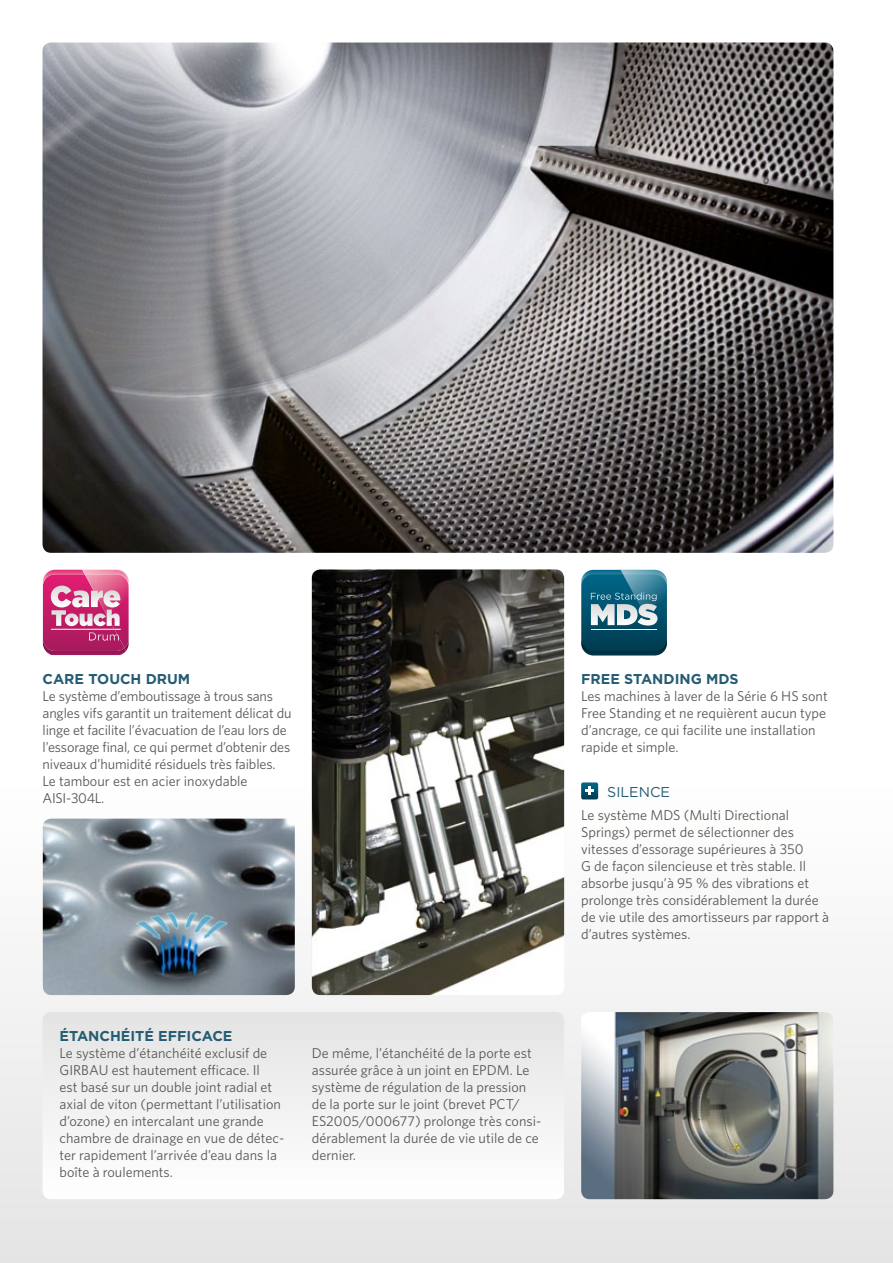
<style>
.page{position:relative;width:893px;height:1263px;background:#fff}
.page>*{position:absolute;margin:0;border:0;box-sizing:border-box;transform-origin:0 0}
.t1{font:14.25px/17px "Whitney HTF";color:#575756}
.t2{font:700 14.25px "Gotham HTF";color:#255c73}
.t3{font:14.25px "Gotham HTF";color:#255c73}
</style>
<div class="page">
<div style="left:0;top:774px;width:893px;height:489px;background:linear-gradient(to bottom,#fff,#e5e5e4)"></div>
<svg style="left:43px;top:1012px;width:521px;height:187px"></svg>
<img style="left:43px;top:43px;width:790px;height:510px">
<svg style="left:43px;top:570px;width:86px;height:85px;background:#ce5a8d"></svg>
<img style="left:43px;top:819px;width:252px;height:176px">
<img style="left:581px;top:1012px;width:252px;height:187px">
<img style="left:312px;top:569px;width:252px;height:426px">
<svg style="left:581px;top:782px;width:17px;height:17px"></svg>
<svg style="left:581px;top:570px;width:86px;height:85px;background:#387489"></svg>
<p class="t2" style="left:43px;top:670px;width:22px">CARE</p>
<p class="t2" style="left:88px;top:670px;width:12px">TOUCH</p>
<p class="t2" style="left:146px;top:670px;width:12px">DRUM</p>
<p class="t1" style="left:43px;top:687px;width:251px">Le système d’emboutissage à trous sans angles vifs garantit un traitement délicat du linge et facilite l’évacuation de l’eau lors de l’essorage final, ce qui permet d’obtenir des niveaux d’humidité résiduels très faibles.<br>Le tambour est en acier inoxydable AISI-304L.</p>
<p class="t2" style="left:60px;top:1028px;width:174px">ÉTANCHÉITÉ EFFICACE</p>
<p class="t1" style="left:60px;top:1044px;width:226px">Le système d’étanchéité exclusif de GIRBAU est hautement efficace. Il<br>est basé sur un double joint radial et axial de viton (permettant l’utilisation d’ozone) en intercalant une grande chambre de drainage en vue de détec&shy;ter rapidement l’arrivée d’eau dans la boîte à roulements.</p>
<p class="t1" style="left:312px;top:1044px;width:231px">De même, l’étanchéité de la porte est assurée grâce à un joint en EPDM. Le système de régulation de la pression de la porte sur le joint (brevet PCT/<br>ES2005/000677) prolonge très consi&shy;dérablement la durée de vie utile de ce dernier.</p>
<p class="t2" style="left:581px;top:670px;width:11px">FREE</p>
<p class="t2" style="left:624px;top:670px;width:20px">STANDING</p>
<p class="t2" style="left:706px;top:670px;width:34px">MDS</p>
<p class="t1" style="left:581px;top:687px;width:248px">Les machines à laver de la Série 6 HS sont Free Standing et ne requièrent aucun type d’ancrage, ce qui facilite une installation rapide et simple.</p>
<p class="t3" style="left:607px;top:784px;width:62px">SI LENCE</p>
<p class="t1" style="left:581px;top:806px;width:250px">Le système MDS (Multi Directional Springs) permet de sélectionner des vitesses d’essorage supérieures à 350<br>G de façon silencieuse et très stable. Il absorbe jusqu’à 95 % des vibrations et prolonge très considérablement la durée de vie utile des amortisseurs par rapport à d’autres systèmes.</p>
</div>
